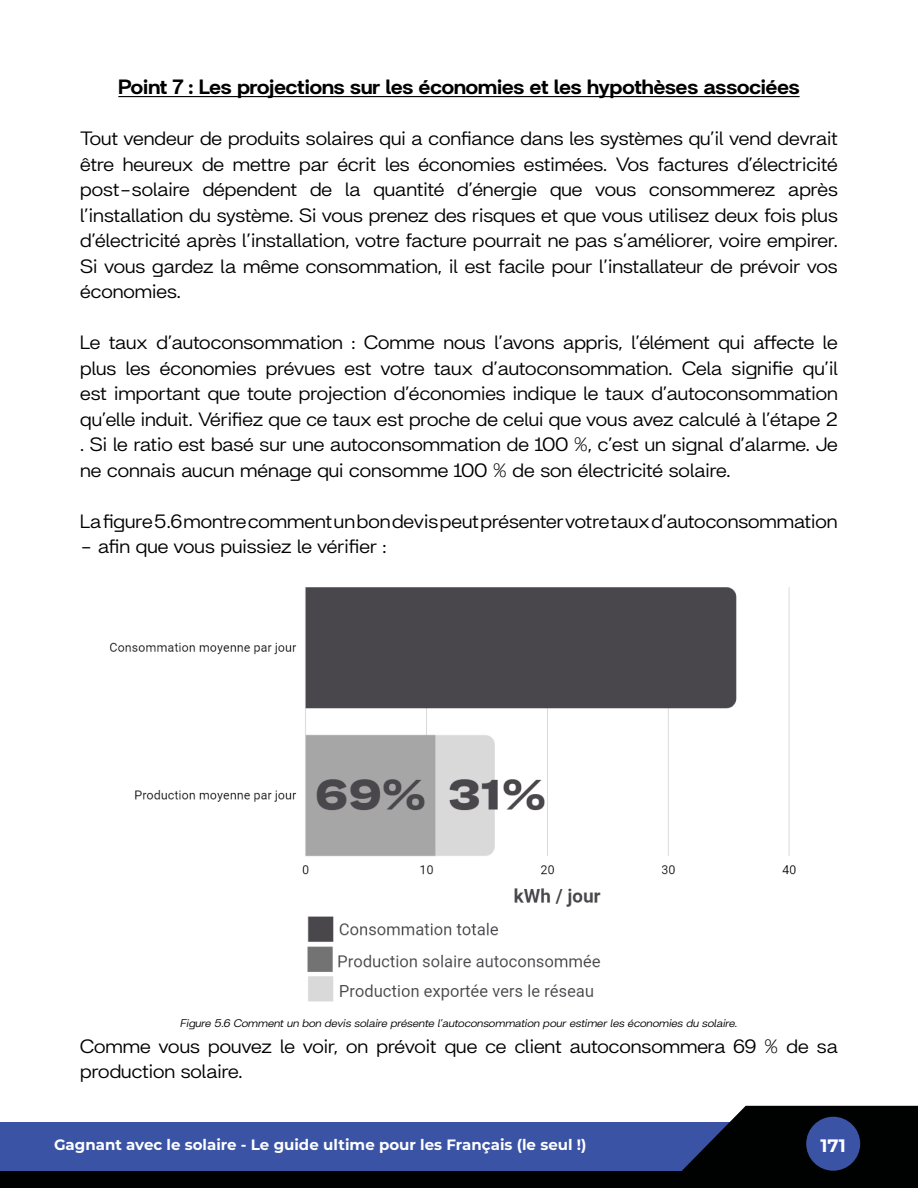
<style>
.page{position:relative;width:918px;height:1188px;background:#fff}
.page>*{position:absolute;margin:0;border:0;box-sizing:border-box;transform-origin:0 0}
.t1{font:900 22.5px "Britanica";color:#000}
.t2{font:21px/25.5px "Britanica";color:#000;text-align:justify}
.t3{font:700 18px "Montserrat";color:#fff}
.t4{font:700 15px "Montserrat";color:#fff}
.t5{font:italic 12px "Britanica";color:#000}
</style>
<div class="page">
<div style="left:0;top:1122px;width:914px;height:66px;background:#3a53a4"></div>
<svg style="left:682px;top:1106px;width:236px;height:82px;background:#12151b"></svg>
<div style="left:806px;top:1117px;width:54px;height:54px;background:#3a53a4;border-radius:50%"></div>
<div style="left:0;top:1171px;width:718px;height:17px;background:#000101"></div>
<hr style="left:118px;top:96px;width:682px;height:1px;background:#000">
<img style="left:109px;top:587px;width:687px;height:415px">
<p class="t1" style="left:118px;top:75px;width:683px">Point 7 : Les projections sur les économies et les hypothèses associées</p>
<p class="t2" style="left:80px;top:126px;width:759px">Tout vendeur de produits solaires qui a confiance dans les systèmes qu’il vend devrait être heureux de mettre par écrit les économies estimées. Vos factures d’électricité post-solaire dépendent de la quantité d’énergie que vous consommerez après l’installation du système. Si vous prenez des risques et que vous utilisez deux fois plus d’électricité après l’installation, votre facture pourrait ne pas s’améliorer, voire empirer.<br>Si vous gardez la même consommation, il est facile pour l’installateur de prévoir vos économies.</p>
<p class="t2" style="left:80px;top:330px;width:759px">Le taux d’autoconsommation : Comme nous l’avons appris, l’élément qui affecte le plus les économies prévues est votre taux d’autoconsommation. Cela signifie qu’il est important que toute projection d’économies indique le taux d’autoconsommation qu’elle induit. Vérifiez que ce taux est proche de celui que vous avez calculé à l’étape 2 . Si le ratio est basé sur une autoconsommation de 100 %, c’est un signal d’alarme. Je ne connais aucun ménage qui consomme 100 % de son électricité solaire.</p>
<p class="t2" style="left:80px;top:508px;width:759px">La figure 5.6 montre comment un bon devis peut présenter votre taux d’autoconsommation</p>
<p class="t2" style="left:80px;top:533px;width:308px">- afin que vous puissiez le vérifier :</p>
<p class="t5" style="left:181px;top:1017px;width:558px">Figure 5.6 Comment un bon devis solaire présente l’autoconsommation pour estimer les économies du solaire.</p>
<p class="t2" style="left:80px;top:1033px;width:759px">Comme vous pouvez le voir, on prévoit que ce client autoconsommera 69 % de sa production solaire.</p>
<p class="t4" style="left:54px;top:1134px;width:534px">Gagnant avec le solaire - Le guide ultime pour les Français (le seul !)</p>
<p class="t3" style="left:820px;top:1133px;width:27px">171</p>
</div>
